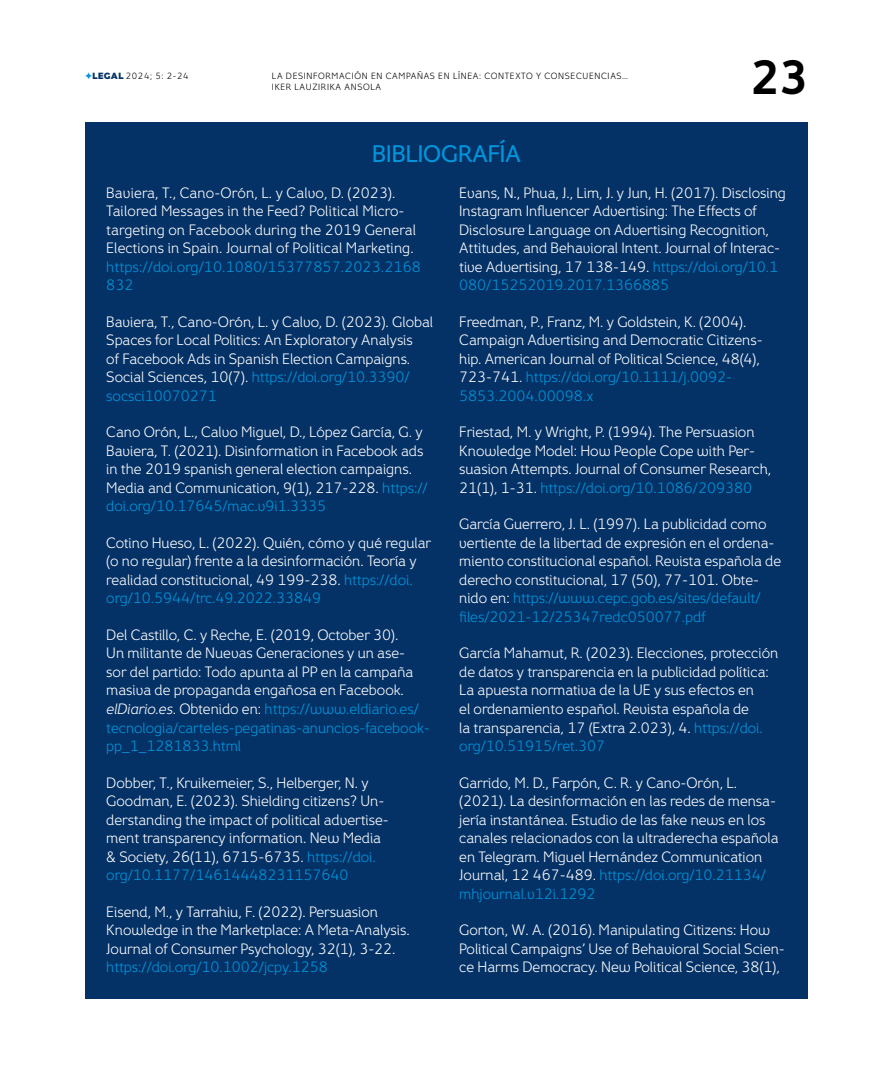
<style>
.page{position:relative;width:893px;height:1085px;background:#fff}
.page>*{position:absolute;margin:0;border:0;box-sizing:border-box;transform-origin:0 0}
.t1{font:700 48px "Fox Grotesque Pro";color:#000}
.Bibliografia{font:24px "Fox Grotesque Pro";letter-spacing:-.025em;color:#0095db}
.texto_-_Bibliografía{font:300 15px/18.5px "Fox Grotesque Pro";color:#fff}
.t2{font:300 9px/10.5px "Fox Grotesque Pro";letter-spacing:.075em;color:#000}
.s1{font-weight:800;color:#053266}
.s2{color:#0095db}
.s3{font-style:italic}
</style>
<div class="page">
<div style="left:85px;top:122px;width:723px;height:876px;background:#053266"></div>
<p class="t2" style="left:92px;top:71px;width:98px"><span class="s1">LEGAL</span> 2024; 5: 2-24</p>
<p class="t2" style="left:272px;top:71px;width:358px">LA DESINFORMACIÓN EN CAMPAÑAS EN LÍNEA: CONTEXTO Y CONSECUENCIAS…<br>IKER LAUZIRIKA ANSOLA</p>
<h1 class="t1" style="left:750px;top:47px;width:59px">23</h1>
<p class="Bibliografia" style="left:372px;top:139px;width:151px">BIBLIOGRAFÍA</p>
<p class="texto_-_Bibliografía" style="left:106px;top:183px;width:316px">Baviera, T., Cano-Orón, L. y Calvo, D. (2023).<br>Tailored Messages in the Feed? Political Micro&shy;targeting on Facebook during the 2019 General Elections in Spain. Journal of Political Marketing. <span class="s2">https://doi.org/10.1080/15377857.2023.2168<br>832</span></p>
<p class="texto_-_Bibliografía" style="left:106px;top:312px;width:328px">Baviera, T., Cano-Orón, L. y Calvo, D. (2023). Global Spaces for Local Politics: An Exploratory Analysis<br>of Facebook Ads in Spanish Election Campaigns.<br>Social Sciences, 10(7). <span class="s2">https://doi.org/10.3390/ socsci10070271</span></p>
<p class="texto_-_Bibliografía" style="left:106px;top:423px;width:323px">Cano Orón, L., Calvo Miguel, D., López García, G. y Baviera, T. (2021). Disinformation in Facebook ads in the 2019 spanish general election campaigns.<br>Media and Communication, 9(1), 217-228. <span class="s2">https:// doi.org/10.17645/mac.v9i1.3335</span></p>
<p class="texto_-_Bibliografía" style="left:106px;top:533px;width:326px">Cotino Hueso, L. (2022). Quién, cómo y qué regular (o no regular) frente a la desinformación. Teoría y realidad constitucional, 49 199-238. <span class="s2">https://doi. org/10.5944/trc.49.2022.33849</span></p>
<p class="texto_-_Bibliografía" style="left:106px;top:625px;width:325px">Del Castillo, C. y Reche, E. (2019, October 30).<br>Un militante de Nuevas Generaciones y un ase-<br>sor del partido: Todo apunta al PP en la campaña masiva de propaganda engañosa en Facebook. <span class="s3">elDiario.es</span>. Obtenido en: <span class="s2">https://www.eldiario.es/ tecnologia/carteles-pegatinas-anuncios-facebook&shy;pp_1_1281833.html</span></p>
<p class="texto_-_Bibliografía" style="left:106px;top:773px;width:284px">Dobber, T., Kruikemeier, S., Helberger, N. y Goodman, E. (2023). Shielding citizens? Un&shy;derstanding the impact of political advertise&shy;ment transparency information. New Media &amp; Society, 26(11), 6715-6735. <span class="s2">https://doi. org/10.1177/14614448231157640</span></p>
<p class="texto_-_Bibliografía" style="left:106px;top:902px;width:305px">Eisend, M., y Tarrahiu, F. (2022). Persuasion Knowledge in the Marketplace: A Meta-Analysis.<br>Journal of Consumer Psychology, 32(1), 3-22. <span class="s2">https://doi.org/10.1002/jcpy.1258</span></p>
<p class="texto_-_Bibliografía" style="left:459px;top:183px;width:328px">Evans, N., Phua, J., Lim, J. y Jun, H. (2017). Disclosing Instagram Influencer Advertising: The Effects of Disclosure Language on Advertising Recognition, Attitudes, and Behavioral Intent. Journal of Interac&shy;tive Advertising, 17 138-149. <span class="s2">https://doi.org/10.1<br>080/15252019.2017.1366885</span></p>
<p class="texto_-_Bibliografía" style="left:459px;top:312px;width:305px">Freedman, P., Franz, M. y Goldstein, K. (2004).<br>Campaign Advertising and Democratic Citizens&shy;hip. American Journal of Political Science, 48(4), 723-741. <span class="s2">https://doi.org/10.1111/j.0092- 5853.2004.00098.x</span></p>
<p class="texto_-_Bibliografía" style="left:459px;top:423px;width:314px">Friestad, M. y Wright, P. (1994). The Persuasion Knowledge Model: How People Cope with Per&shy;suasion Attempts. Journal of Consumer Research, 21(1), 1-31. <span class="s2">https://doi.org/10.1086/209380</span></p>
<p class="texto_-_Bibliografía" style="left:459px;top:515px;width:323px">García Guerrero, J. L. (1997). La publicidad como vertiente de la libertad de expresión en el ordena&shy;miento constitucional español. Revista española de derecho constitucional, 17 (50), 77-101. Obte&shy;nido en: <span class="s2">https://www.cepc.gob.es/sites/default/ files/2021-12/25347redc050077.pdf</span></p>
<p class="texto_-_Bibliografía" style="left:459px;top:644px;width:320px">García Mahamut, R. (2023). Elecciones, protección de datos y transparencia en la publicidad política:<br>La apuesta normativa de la UE y sus efectos en<br>el ordenamiento español. Revista española de<br>la transparencia, 17 (Extra 2.023), 4. <span class="s2">https://doi. org/10.51915/ret.307</span></p>
<p class="texto_-_Bibliografía" style="left:459px;top:773px;width:321px">Garrido, M. D., Farpón, C. R. y Cano-Orón, L. (2021). La desinformación en las redes de mensa&shy;jería instantánea. Estudio de las fake news en los canales relacionados con la ultraderecha española en Telegram. Miguel Hernández Communication Journal, 12 467-489. <span class="s2">https://doi.org/10.21134/ mhjournal.v12i.1292</span></p>
<p class="texto_-_Bibliografía" style="left:459px;top:920px;width:327px">Gorton, W. A. (2016). Manipulating Citizens: How<br>Political Campaigns’ Use of Behavioral Social Scien&shy;ce Harms Democracy. New Political Science, 38(1),</p>
</div>
